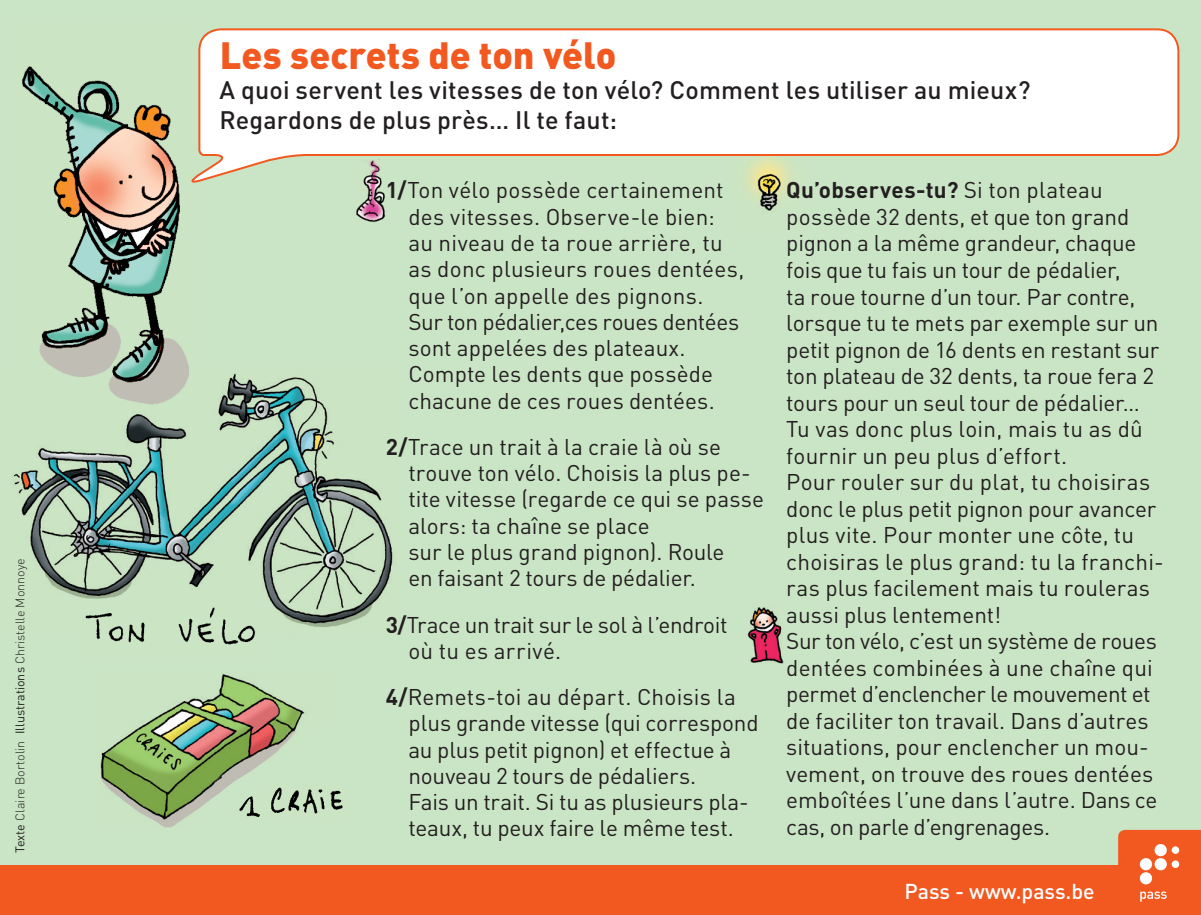
<style>
.page{position:relative;width:1201px;height:915px;background:#fff}
.page>*{position:absolute;margin:0;border:0;box-sizing:border-box;transform-origin:0 0}
.t1{font:900 37.5px "DIN";color:#f15921}
.t2{font:500 25px "DIN";letter-spacing:.005em;color:#231f20}
.t3{font:22.5px/26.5px "DIN";color:#231f20}
.t4{font:22.5px "DIN";letter-spacing:-.02em;color:#231f20}
.t5{font:500 21.25px "DIN";color:#fff}
.t6{font:300 12.5px "DIN";color:#231f20}
.s1{font-weight:400}
.s2{font-weight:700}
</style>
<div class="page">
<div style="left:0;top:0;width:1200px;height:914px;background:#cae5c5"></div>
<div style="left:0;top:865px;width:1200px;height:49px;background:#f15921"></div>
<svg style="left:1118px;top:829px;width:82px;height:73px"></svg>
<img style="left:356px;top:186px;width:29px;height:36px">
<img style="left:747px;top:186px;width:43px;height:25px">
<img style="left:747px;top:607px;width:37px;height:56px">
<img style="left:13px;top:373px;width:380px;height:255px">
<img style="left:13px;top:66px;width:185px;height:342px">
<svg style="left:182px;top:28px;width:998px;height:158px"></svg>
<img style="left:100px;top:674px;width:205px;height:153px">
<img style="left:237px;top:784px;width:106px;height:38px">
<img style="left:79px;top:604px;width:183px;height:41px">
<p class="t6" style="left:12px;top:852px;width:295px;rotate:-90deg"><span class="s1">Texte</span> Claire Bortolin <span class="s1">Illustrations</span> Christelle Monnoye</p>
<p class="t1" style="left:220px;top:30px;width:398px">Les secrets de ton vélo</p>
<p class="t2" style="left:219px;top:74px;width:812px">A quoi servent les vitesses de ton vélo? Comment les utiliser au mieux?</p>
<p class="t2" style="left:219px;top:104px;width:399px">Regardons de plus près… Il te faut:</p>
<p class="t3" style="left:386px;top:176px;width:339px"><span class="s2">1/</span>Ton vélo possède certainement</p>
<p class="t3" style="left:408px;top:203px;width:308px">des vitesses. Observe-le bien:</p>
<p class="t3" style="left:408px;top:229px;width:316px">au niveau de ta roue arrière, tu</p>
<p class="t3" style="left:408px;top:255px;width:337px">as donc plusieurs roues dentées,</p>
<p class="t3" style="left:408px;top:281px;width:296px">que l’on appelle des pignons.</p>
<p class="t3" style="left:408px;top:308px;width:332px">Sur ton pédalier,ces roues dentées sont appelées des plateaux.<br>Compte les dents que possède chacune de ces roues dentées.</p>
<p class="t3" style="left:386px;top:433px;width:337px"><span class="s2">2/</span>Trace un trait à la craie là où se</p>
<p class="t3" style="left:408px;top:459px;width:357px">trouve ton vélo. Choisis la plus pe&shy;tite vitesse (regarde ce qui se passe alors: ta chaîne se place</p>
<p class="t3" style="left:408px;top:538px;width:318px">sur le plus grand pignon). Roule</p>
<p class="t3" style="left:408px;top:564px;width:289px">en faisant 2 tours de pédalier.</p>
<p class="t4" style="left:386px;top:610px;width:343px"><span class="s2">3/</span>Trace un trait sur le sol à l’endroit</p>
<p class="t3" style="left:408px;top:636px;width:154px">où tu es arrivé.</p>
<p class="t3" style="left:386px;top:683px;width:352px"><span class="s2">4/</span>Remets-toi au départ. Choisis la</p>
<p class="t3" style="left:408px;top:709px;width:352px">plus grande vitesse (qui correspond au plus petit pignon) et effectue à nouveau 2 tours de pédaliers.</p>
<p class="t3" style="left:408px;top:788px;width:342px">Fais un trait. Si tu as plusieurs pla&shy;teaux, tu peux faire le même test.</p>
<p class="t3" style="left:786px;top:176px;width:374px"><span class="s2">Qu’observes-tu?</span> Si ton plateau possède 32 dents, et que ton grand pignon a la même grandeur, chaque fois que tu fais un tour de pédalier,<br>ta roue tourne d’un tour. Par contre, lorsque tu te mets par exemple sur un petit pignon de 16 dents en restant sur ton plateau de 32 dents, ta roue fera 2 tours pour un seul tour de pédalier…</p>
<p class="t3" style="left:786px;top:415px;width:358px">Tu vas donc plus loin, mais tu as dû fournir un peu plus d’effort.</p>
<p class="t3" style="left:786px;top:468px;width:365px">Pour rouler sur du plat, tu choisiras</p>
<p class="t3" style="left:786px;top:494px;width:379px">donc le plus petit pignon pour avancer plus vite. Pour monter une côte, tu choisiras le plus grand: tu la franchi&shy;ras plus facilement mais tu rouleras aussi plus lentement!</p>
<p class="t3" style="left:786px;top:627px;width:372px">Sur ton vélo, c’est un système de roues dentées combinées à une chaîne qui permet d’enclencher le mouvement et de faciliter ton travail. Dans d’autres situations, pour enclencher un mou&shy;vement, on trouve des roues dentées emboîtées l’une dans l’autre. Dans ce cas, on parle d’engrenages.</p>
<p class="t5" style="left:904px;top:877px;width:192px">Pass - www.pass.be</p>
</div>
